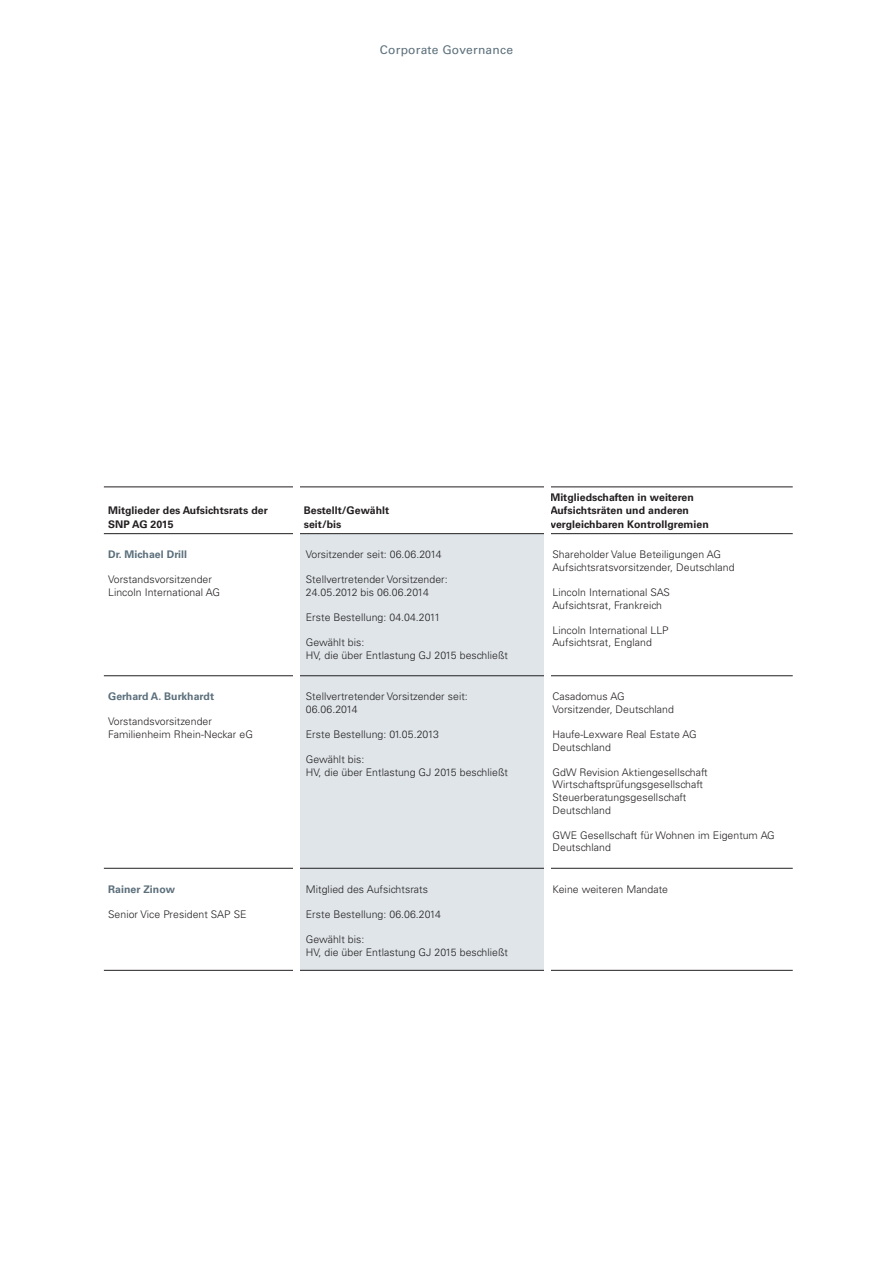
<style>
.page{position:relative;width:893px;height:1263px;background:#fff}
.page>*{position:absolute;margin:0;border:0;box-sizing:border-box;transform-origin:0 0}
.t1{font:12px "Univers LT Std";letter-spacing:.02em;color:#5b6f7b}
.t2{font:300 10.5px/12.6px "Univers LT Std";letter-spacing:.005em;color:#231f20}
.t3{font:700 10.5px/13.5px "Univers LT Std";letter-spacing:.005em;color:#231f20}
.t4{font:700 10.5px "Univers LT Std";letter-spacing:.005em;color:#5b6f7b}
</style>
<div class="page">
<svg style="left:104px;top:487px;width:689px;height:483px"></svg>
<svg style="left:104px;top:534px;width:189px;height:436px"></svg>
<div style="left:300px;top:534px;width:244px;height:436px;background:#dfe5e9"></div>
<hr style="left:299px;top:675px;width:247px;height:1px;background:#231f20">
<hr style="left:299px;top:868px;width:247px;height:1px;background:#231f20">
<hr style="left:299px;top:970px;width:247px;height:1px;background:#231f20">
<hr style="left:104px;top:486px;width:195px;height:1px;background:#231f20">
<hr style="left:299px;top:486px;width:247px;height:1px;background:#231f20">
<hr style="left:546px;top:486px;width:247px;height:1px;background:#231f20">
<hr style="left:104px;top:533px;width:195px;height:1px;background:#231f20">
<hr style="left:299px;top:533px;width:247px;height:1px;background:#231f20">
<hr style="left:546px;top:533px;width:247px;height:1px;background:#231f20">
<hr style="left:104px;top:675px;width:195px;height:1px;background:#231f20">
<hr style="left:104px;top:868px;width:195px;height:1px;background:#231f20">
<hr style="left:104px;top:970px;width:195px;height:1px;background:#231f20">
<hr style="left:546px;top:675px;width:247px;height:1px;background:#231f20">
<hr style="left:546px;top:868px;width:247px;height:1px;background:#231f20">
<hr style="left:546px;top:970px;width:247px;height:1px;background:#231f20">
<div style="left:293px;top:471px;width:7px;height:513px;background:#fff"></div>
<div style="left:544px;top:476px;width:7px;height:510px;background:#fff"></div>
<p class="t1" style="left:380px;top:42px;width:135px">Corporate Governance</p>
<p class="t3" style="left:108px;top:504px;width:161px">Mitglieder des Aufsichtsrats der<br>SNP AG 2015</p>
<p class="t3" style="left:304px;top:504px;width:87px">Bestellt/Gewählt seit/bis</p>
<p class="t4" style="left:108px;top:548px;width:80px">Dr. Michael Drill</p>
<p class="t2" style="left:108px;top:573px;width:113px">Vorstandsvorsitzender<br>Lincoln International AG</p>
<p class="t2" style="left:306px;top:548px;width:137px">Vorsitzender seit: 06.06.2014</p>
<p class="t2" style="left:306px;top:573px;width:143px">Stellvertretender Vorsitzender:<br>24.05.2012 bis 06.06.2014</p>
<p class="t2" style="left:306px;top:611px;width:136px">Erste Bestellung: 04.04.2011</p>
<p class="t2" style="left:306px;top:636px;width:204px">Gewählt bis:<br>HV, die über Entlastung GJ 2015 beschließt</p>
<p class="t4" style="left:108px;top:690px;width:107px">Gerhard A. Burkhardt</p>
<p class="t2" style="left:108px;top:715px;width:146px">Vorstandsvorsitzender<br>Familienheim Rhein-Neckar eG</p>
<p class="t2" style="left:306px;top:690px;width:164px">Stellvertretender Vorsitzender seit:<br>06.06.2014</p>
<p class="t2" style="left:306px;top:728px;width:135px">Erste Bestellung: 01.05.2013</p>
<p class="t2" style="left:306px;top:753px;width:204px">Gewählt bis:<br>HV, die über Entlastung GJ 2015 beschließt</p>
<p class="t4" style="left:108px;top:883px;width:68px">Rainer Zinow</p>
<p class="t2" style="left:108px;top:908px;width:140px">Senior Vice President SAP SE</p>
<p class="t2" style="left:306px;top:883px;width:124px">Mitglied des Aufsichtsrats</p>
<p class="t2" style="left:306px;top:908px;width:137px">Erste Bestellung: 06.06.2014</p>
<p class="t2" style="left:306px;top:933px;width:204px">Gewählt bis:<br>HV, die über Entlastung GJ 2015 beschließt</p>
<p class="t3" style="left:550px;top:490px;width:160px">Mitgliedschaften in weiteren<br>Aufsichtsräten und anderen vergleichbaren Kontrollgremien</p>
<p class="t2" style="left:552px;top:548px;width:184px">Shareholder Value Beteiligungen AG<br>Aufsichtsratsvorsitzender, Deutschland</p>
<p class="t2" style="left:552px;top:586px;width:119px">Lincoln International SAS<br>Aufsichtsrat, Frankreich</p>
<p class="t2" style="left:552px;top:624px;width:118px">Lincoln International LLP<br>Aufsichtsrat, England</p>
<p class="t2" style="left:552px;top:690px;width:123px">Casadomus AG<br>Vorsitzender, Deutschland</p>
<p class="t2" style="left:552px;top:728px;width:146px">Haufe-Lexware Real Estate AG<br>Deutschland</p>
<p class="t2" style="left:552px;top:766px;width:157px">GdW Revision Aktiengesellschaft<br>Wirtschaftsprüfungsgesellschaft<br>Steuerberatungsgesellschaft<br>Deutschland</p>
<p class="t2" style="left:552px;top:829px;width:224px">GWE Gesellschaft für Wohnen im Eigentum AG<br>Deutschland</p>
<p class="t2" style="left:552px;top:883px;width:117px">Keine weiteren Mandate</p>
</div>
